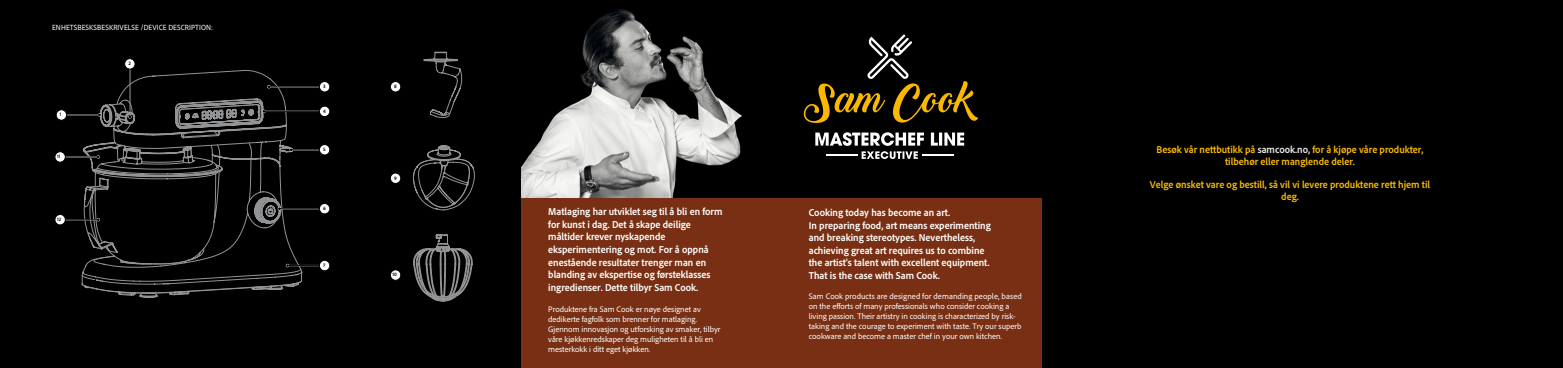
<style>
.page{position:relative;width:1563px;height:368px;background:#fff}
.page>*{position:absolute;margin:0;border:0;box-sizing:border-box;transform-origin:0 0}
.t1{font:700 semi-condensed 10.5px/12.6px "Adobe Clean";color:#fff}
.t2{font:700 semi-condensed 10.5px/12.6px "Adobe Clean";color:#faba02;text-align:center}
.t3{font:8.31px/10px "Adobe Clean";color:#fff}
.t4{font:semi-condensed 7.88px "Adobe Clean";letter-spacing:.015em;color:#fff}
.t5{font:700 semi-condensed 5.25px "Adobe Clean";color:#000}
.s1{color:#eaeae9}
</style>
<div class="page">
<div style="left:0;top:0;width:1563px;height:367px;background:#000"></div>
<img style="left:521px;top:9px;width:221px;height:189px">
<div style="left:521px;top:198px;width:521px;height:169px;background:#782f13"></div>
<svg style="left:815px;top:132px;width:149px;height:27px"></svg>
<svg style="left:803px;top:34px;width:175px;height:89px"></svg>
<div style="left:125px;top:59px;width:10px;height:10px;background:#fff;border-radius:50%"></div>
<div style="left:125px;top:58px;width:10px;height:11px;border:1px solid #000;border-radius:50%"></div>
<svg style="left:118px;top:293px;width:72px;height:5px"></svg>
<svg style="left:81px;top:115px;width:221px;height:178px"></svg>
<svg style="left:129px;top:69px;width:173px;height:212px"></svg>
<svg style="left:413px;top:145px;width:62px;height:65px"></svg>
<svg style="left:413px;top:234px;width:60px;height:68px"></svg>
<hr style="left:269px;top:86px;width:55px;height:1px;background:#000">
<hr style="left:264px;top:110px;width:61px;height:2px;background:#fff">
<hr style="left:264px;top:111px;width:61px;height:1px;background:#000">
<hr style="left:291px;top:149px;width:37px;height:1px;background:#000">
<hr style="left:279px;top:208px;width:47px;height:1px;background:#000">
<hr style="left:287px;top:264px;width:37px;height:2px;background:#fff">
<hr style="left:287px;top:265px;width:37px;height:1px;background:#000">
<div style="left:319px;top:81px;width:11px;height:11px;background:#fff;border-radius:50%"></div>
<div style="left:319px;top:81px;width:11px;height:11px;border:1px solid #000;border-radius:50%"></div>
<div style="left:390px;top:81px;width:11px;height:11px;background:#fff;border-radius:50%"></div>
<div style="left:390px;top:81px;width:11px;height:11px;border:1px solid #000;border-radius:50%"></div>
<div style="left:390px;top:173px;width:11px;height:10px;background:#fff;border-radius:50%"></div>
<div style="left:390px;top:172px;width:11px;height:11px;border:1px solid #000;border-radius:50%"></div>
<div style="left:390px;top:269px;width:11px;height:11px;background:#fff;border-radius:50%"></div>
<div style="left:390px;top:269px;width:11px;height:11px;border:1px solid #000;border-radius:50%"></div>
<div style="left:319px;top:106px;width:11px;height:10px;background:#fff;border-radius:50%"></div>
<div style="left:319px;top:106px;width:11px;height:10px;border:1px solid #000;border-radius:50%"></div>
<div style="left:319px;top:144px;width:11px;height:11px;background:#fff;border-radius:50%"></div>
<div style="left:319px;top:144px;width:11px;height:11px;border:1px solid #000;border-radius:50%"></div>
<div style="left:319px;top:203px;width:11px;height:10px;background:#fff;border-radius:50%"></div>
<div style="left:319px;top:203px;width:11px;height:11px;border:1px solid #000;border-radius:50%"></div>
<div style="left:319px;top:260px;width:11px;height:10px;background:#fff;border-radius:50%"></div>
<div style="left:319px;top:260px;width:11px;height:10px;border:1px solid #000;border-radius:50%"></div>
<hr style="left:60px;top:218px;width:38px;height:2px;background:#fff">
<hr style="left:60px;top:219px;width:38px;height:1px;background:#000">
<hr style="left:60px;top:156px;width:38px;height:1px;background:#000">
<div style="left:55px;top:214px;width:10px;height:10px;background:#fff;border-radius:50%"></div>
<div style="left:55px;top:214px;width:10px;height:10px;border:1px solid #000;border-radius:50%"></div>
<div style="left:55px;top:151px;width:10px;height:11px;background:#fff;border-radius:50%"></div>
<div style="left:55px;top:151px;width:10px;height:11px;border:1px solid #000;border-radius:50%"></div>
<svg style="left:82px;top:75px;width:217px;height:214px"></svg>
<div style="left:56px;top:109px;width:11px;height:11px;background:#fff;border-radius:50%"></div>
<div style="left:56px;top:109px;width:11px;height:11px;border:1px solid #000;border-radius:50%"></div>
<svg style="left:423px;top:51px;width:39px;height:67px"></svg>
<p class="t4" style="left:52px;top:22px;width:162px">ENHETSBESKSBESKRIVELSE /DEVICE DESCRIPTION:</p>
<p class="t5" style="left:60px;top:111px;width:3px">1</p>
<p class="t5" style="left:57px;top:153px;width:5px">11</p>
<p class="t5" style="left:57px;top:215px;width:6px">12</p>
<p class="t5" style="left:128px;top:60px;width:4px">2</p>
<p class="t5" style="left:323px;top:83px;width:4px">3</p>
<p class="t5" style="left:394px;top:83px;width:4px">8</p>
<p class="t5" style="left:323px;top:107px;width:4px">4</p>
<p class="t5" style="left:323px;top:146px;width:4px">5</p>
<p class="t5" style="left:323px;top:204px;width:4px">6</p>
<p class="t5" style="left:323px;top:261px;width:4px">7</p>
<p class="t5" style="left:394px;top:174px;width:4px">9</p>
<p class="t5" style="left:392px;top:271px;width:6px">10</p>
<p class="t1" style="left:548px;top:204px;width:176px">Matlaging har utviklet seg til å bli en form for kunst i dag. Det å skape deilige måltider krever nyskapende eksperimentering og mot. For å oppnå enestående resultater trenger man en blanding av ekspertise og førsteklasses ingredienser. Dette tilbyr Sam Cook.</p>
<p class="t3" style="left:548px;top:303px;width:174px">Produktene fra Sam Cook er nøye designet av dedikerte fagfolk som brenner for matlaging.<br>Gjennom innovasjon og utforsking av smaker, tilbyr våre kjøkkenredskaper deg muligheten til å bli en mesterkokk i ditt eget kjøkken.</p>
<p class="t1" style="left:809px;top:205px;width:184px">Cooking today has become an art.<br>In preparing food, art means experimenting and breaking stereotypes. Nevertheless, achieving great art requires us to combine the artist’s talent with excellent equipment.<br>That is the case with Sam Cook.</p>
<p class="t3" style="left:809px;top:290px;width:214px">Sam Cook products are designed for demanding people, based on the efforts of many professionals who consider cooking a living passion. Their artistry in cooking is characterized by risk&shy;taking and the courage to experiment with taste. Try our superb cookware and become a master chef in your own kitchen.</p>
<p class="t2" style="left:1156px;top:142px;width:268px">Besøk vår nettbutikk på <span class="s1">samcook.no,</span> for å kjøpe våre produkter, tilbehør eller manglende deler.</p>
<p class="t2" style="left:1150px;top:177px;width:282px">Velge ønsket vare og bestill, så vil vi levere produktene rett hjem til deg.</p>
</div>
